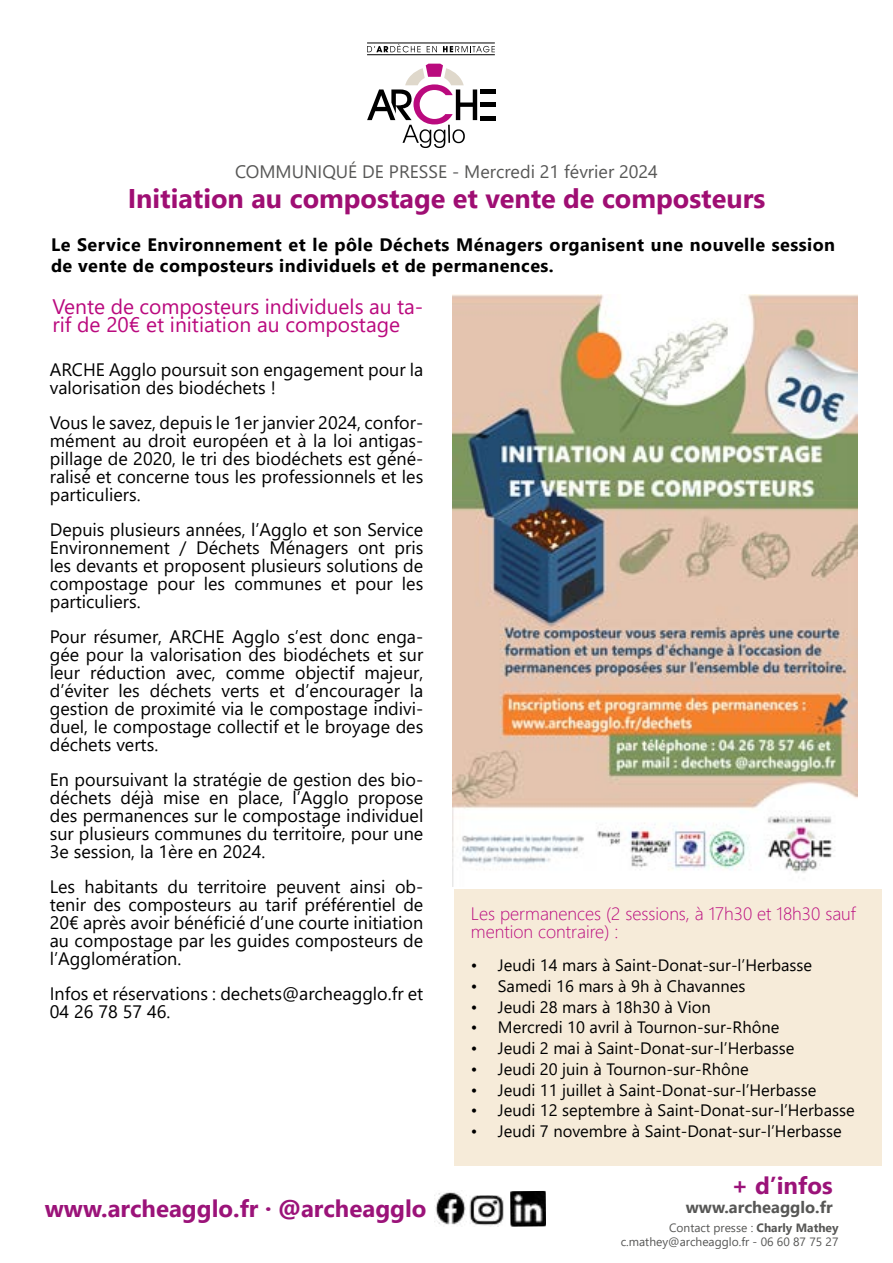
<style>
.page{position:relative;width:893px;height:1263px;background:#fff}
.page>*{position:absolute;margin:0;border:0;box-sizing:border-box;transform-origin:0 0}
.t1{font:700 27px "Segoe UI";color:#9f0e73}
.t2{font:700 24px "Segoe UI";color:#9b1379}
.t3{font:21px/18px "Segoe UI";color:#ba0a7e}
.t4{font:18px/18px "Segoe UI";color:#000;text-align:justify}
.t5{font:700 18px/21.6px "Segoe UI";letter-spacing:.025em;color:#000}
.t6{font:300 18px/18px "Segoe UI";color:#ba0a7e}
.t7{font:18px "Segoe UI";color:#575756}
.t8{font:16.5px "Segoe UI";color:#000}
.t9{font:700 16.5px "Segoe UI";color:#575756}
.t10{font:12px/14.4px "Segoe UI";color:#575756;text-align:right}
.s1{font-weight:700}
</style>
<div class="page">
<svg style="left:367px;top:44px;width:54px;height:8px"></svg>
<svg style="left:427px;top:46px;width:10px;height:6px"></svg>
<svg style="left:443px;top:46px;width:52px;height:6px"></svg>
<hr style="left:367px;top:43px;width:128px;height:1px;background:#000">
<hr style="left:367px;top:54px;width:128px;height:1px;background:#000">
<hr style="left:480px;top:116px;width:15px;height:4px;background:#000">
<hr style="left:480px;top:103px;width:15px;height:4px;background:#000">
<div style="left:480px;top:89px;width:15px;height:5px;background:#000"></div>
<svg style="left:367px;top:64px;width:110px;height:84px"></svg>
<img style="left:452px;top:294px;width:405px;height:592px">
<img style="left:435px;top:1192px;width:32px;height:33px">
<img style="left:470px;top:1195px;width:34px;height:32px">
<img style="left:510px;top:1191px;width:36px;height:35px">
<div style="left:454px;top:889px;width:428px;height:277px;background:#f6ebd9"></div>
<p class="t7" style="left:235px;top:155px;width:424px">COMMUNIQUÉ DE PRESSE - Mercredi 21 février 2024</p>
<h1 class="t1" style="left:128px;top:173px;width:639px">Initiation au compostage et vente de composteurs</h1>
<p class="t5" style="left:51px;top:232px;width:785px">Le Service Environnement et le pôle Déchets Ménagers organisent une nouvelle session de vente de composteurs individuels et de permanences.</p>
<p class="t3" style="left:53px;top:295px;width:372px">Vente de composteurs individuels au ta&shy;rif de 20€ et initiation au compostage</p>
<p class="t4" style="left:50px;top:359px;width:375px">ARCHE Agglo poursuit son engagement pour la valorisation des biodéchets !</p>
<p class="t4" style="left:50px;top:412px;width:375px">Vous le savez, depuis le 1er janvier 2024, confor&shy;mément au droit européen et à la loi antigas&shy;pillage de 2020, le tri des biodéchets est géné&shy;ralisé et concerne tous les professionnels et les particuliers.</p>
<p class="t4" style="left:50px;top:519px;width:375px">Depuis plusieurs années, l’Agglo et son Service Environnement / Déchets Ménagers ont pris les devants et proposent plusieurs solutions de compostage pour les communes et pour les particuliers.</p>
<p class="t4" style="left:50px;top:626px;width:375px">Pour résumer, ARCHE Agglo s’est donc enga&shy;gée pour la valorisation des biodéchets et sur leur réduction avec, comme objectif majeur, d’éviter les déchets verts et d’encourager la gestion de proximité via le compostage indivi&shy;duel, le compostage collectif et le broyage des déchets verts.</p>
<p class="t4" style="left:50px;top:769px;width:375px">En poursuivant la stratégie de gestion des bio&shy;déchets déjà mise en place, l’Agglo propose des permanences sur le compostage individuel sur plusieurs communes du territoire, pour une 3e session, la 1ère en 2024.</p>
<p class="t4" style="left:50px;top:876px;width:375px">Les habitants du territoire peuvent ainsi ob&shy;tenir des composteurs au tarif préférentiel de 20€ après avoir bénéficié d’une courte initiation au compostage par les guides composteurs de l’Agglomération.</p>
<p class="t4" style="left:50px;top:983px;width:375px">Infos et réservations : dechets@archeagglo.fr et<br>04 26 78 57 46.</p>
<h2 class="t2" style="left:45px;top:1185px;width:383px">www.archeagglo.fr · @archeagglo</h2>
<p class="t6" style="left:471px;top:902px;width:386px">Les permanences (2 sessions, à 17h30 et 18h30 sauf mention contraire) :</p>
<p class="t8" style="left:471px;top:950px;width:343px">• Jeudi 14 mars à Saint-Donat-sur-l’Herbasse</p>
<p class="t8" style="left:471px;top:970px;width:276px">• Samedi 16 mars à 9h à Chavannes</p>
<p class="t8" style="left:471px;top:991px;width:241px">• Jeudi 28 mars à 18h30 à Vion</p>
<p class="t8" style="left:471px;top:1012px;width:310px">• Mercredi 10 avril à Tournon-sur-Rhône</p>
<p class="t8" style="left:471px;top:1033px;width:325px">• Jeudi 2 mai à Saint-Donat-sur-l’Herbasse</p>
<p class="t8" style="left:471px;top:1053px;width:279px">• Jeudi 20 juin à Tournon-sur-Rhône</p>
<p class="t8" style="left:471px;top:1074px;width:347px">• Jeudi 11 juillet à Saint-Donat-sur-l’Herbasse</p>
<p class="t8" style="left:471px;top:1095px;width:385px">• Jeudi 12 septembre à Saint-Donat-sur-l’Herbasse</p>
<p class="t8" style="left:471px;top:1116px;width:372px">• Jeudi 7 novembre à Saint-Donat-sur-l’Herbasse</p>
<h2 class="t2" style="left:731px;top:1162px;width:103px">+ d’infos</h2>
<p class="t9" style="left:686px;top:1192px;width:148px">www.archeagglo.fr</p>
<p class="t10" style="left:621px;top:1219px;width:219px">Contact presse : <span class="s1">Charly Mathey </span>c.mathey@archeagglo.fr - 06 60 87 75 27</p>
</div>
